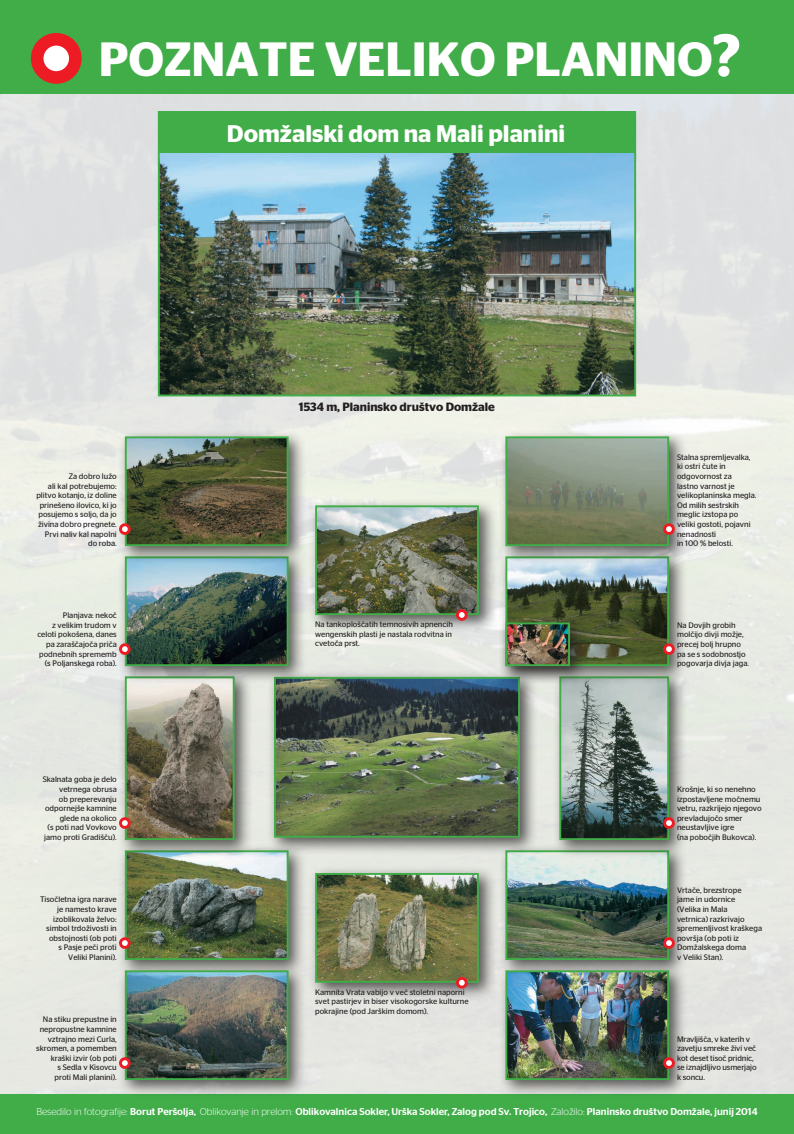
<style>
.page{position:relative;width:794px;height:1134px;background:#fff}
.page>*{position:absolute;margin:0;border:0;box-sizing:border-box;transform-origin:0 0}
.t1{font:600 48px "Stag Sans SLO";color:#fff}
.t2{font:600 24px "Stag Sans SLO";color:#fff}
.t3{font:600 12px "Stag Sans SLO";color:#231f20}
.t4{font:500 10px "Stag Sans SLO";color:#fff}
.t5{font:8px/9.6px "Stag Sans SLO";color:#231f20}
.s1{font-size:60px}
.s2{font-weight:300}
</style>
<div class="page">
<div style="left:0;top:0;width:794px;height:94px;background:#41ad49"></div>
<div style="left:0;top:1094px;width:794px;height:40px;background:#41ad49"></div>
<img style="left:161px;top:152px;width:472px;height:241px">
<div style="left:158px;top:111px;width:478px;height:285px;border:2px solid #41ad49"></div>
<div style="left:158px;top:112px;width:476px;height:40px;background:#41ad49"></div>
<div style="left:37px;top:39px;width:38px;height:38px;background:#fff;border-radius:50%"></div>
<div style="left:31px;top:33px;width:51px;height:51px;border:13px solid #ed1c24;border-radius:50%"></div>
<div style="left:118px;top:843px;width:189px;height:135px;background:#231f20;opacity:.75"></div>
<img style="left:128px;top:853px;width:157px;height:104px">
<div style="left:125px;top:850px;width:163px;height:110px;border:2px solid #41ad49"></div>
<div style="left:308px;top:866px;width:189px;height:135px;background:#231f20;opacity:.75"></div>
<img style="left:318px;top:876px;width:158px;height:104px">
<div style="left:315px;top:873px;width:164px;height:110px;border:2px solid #41ad49"></div>
<div style="left:498px;top:843px;width:189px;height:135px;background:#231f20;opacity:.75"></div>
<img style="left:508px;top:853px;width:158px;height:104px">
<div style="left:505px;top:850px;width:164px;height:110px;border:2px solid #41ad49"></div>
<div style="left:118px;top:963px;width:189px;height:135px;background:#231f20;opacity:.75"></div>
<img style="left:128px;top:973px;width:157px;height:104px">
<div style="left:125px;top:970px;width:163px;height:110px;border:2px solid #41ad49"></div>
<div style="left:498px;top:963px;width:189px;height:135px;background:#231f20;opacity:.75"></div>
<img style="left:508px;top:973px;width:158px;height:104px">
<div style="left:505px;top:970px;width:164px;height:110px;border:2px solid #41ad49"></div>
<div style="left:267px;top:670px;width:271px;height:186px;background:#231f20;opacity:.75"></div>
<img style="left:277px;top:680px;width:240px;height:155px">
<div style="left:274px;top:677px;width:246px;height:161px;border:2px solid #41ad49"></div>
<div style="left:118px;top:669px;width:135px;height:189px;background:#231f20;opacity:.75"></div>
<img style="left:128px;top:684px;width:104px;height:153px">
<div style="left:125px;top:676px;width:110px;height:164px;border:2px solid #41ad49"></div>
<div style="left:552px;top:669px;width:135px;height:189px;background:#231f20;opacity:.75"></div>
<img style="left:562px;top:684px;width:104px;height:153px">
<div style="left:559px;top:676px;width:110px;height:164px;border:2px solid #41ad49"></div>
<div style="left:498px;top:549px;width:189px;height:135px;background:#231f20;opacity:.75"></div>
<img style="left:508px;top:564px;width:158px;height:99px">
<div style="left:505px;top:556px;width:164px;height:110px;border:2px solid #41ad49"></div>
<div style="left:498px;top:615px;width:90px;height:69px;background:#231f20;opacity:.75"></div>
<img style="left:508px;top:625px;width:59px;height:38px">
<div style="left:505px;top:622px;width:65px;height:44px;border:2px solid #41ad49"></div>
<div style="left:308px;top:498px;width:189px;height:135px;background:#231f20;opacity:.75"></div>
<img style="left:318px;top:508px;width:158px;height:104px">
<div style="left:315px;top:505px;width:164px;height:110px;border:2px solid #41ad49"></div>
<div style="left:118px;top:549px;width:189px;height:135px;background:#231f20;opacity:.75"></div>
<img style="left:128px;top:564px;width:157px;height:99px">
<div style="left:125px;top:556px;width:163px;height:110px;border:2px solid #41ad49"></div>
<div style="left:118px;top:429px;width:189px;height:135px;background:#231f20;opacity:.75"></div>
<img style="left:128px;top:439px;width:157px;height:104px">
<div style="left:125px;top:436px;width:163px;height:110px;border:2px solid #41ad49"></div>
<div style="left:498px;top:429px;width:189px;height:135px;background:#231f20;opacity:.75"></div>
<img style="left:508px;top:439px;width:158px;height:104px">
<div style="left:505px;top:436px;width:164px;height:110px;border:2px solid #41ad49"></div>
<div style="left:120px;top:525px;width:9px;height:8px;background:#fff;border-radius:50%"></div>
<div style="left:119px;top:523px;width:12px;height:12px;border:3px solid #ed1c24;border-radius:50%"></div>
<div style="left:457px;top:978px;width:9px;height:9px;background:#fff;border-radius:50%"></div>
<div style="left:456px;top:977px;width:11px;height:11px;border:3px solid #ed1c24;border-radius:50%"></div>
<div style="left:457px;top:611px;width:9px;height:8px;background:#fff;border-radius:50%"></div>
<div style="left:456px;top:609px;width:11px;height:12px;border:3px solid #ed1c24;border-radius:50%"></div>
<div style="left:664px;top:525px;width:9px;height:8px;background:#fff;border-radius:50%"></div>
<div style="left:663px;top:523px;width:12px;height:12px;border:3px solid #ed1c24;border-radius:50%"></div>
<div style="left:120px;top:645px;width:9px;height:8px;background:#fff;border-radius:50%"></div>
<div style="left:119px;top:643px;width:12px;height:12px;border:3px solid #ed1c24;border-radius:50%"></div>
<div style="left:664px;top:645px;width:9px;height:8px;background:#fff;border-radius:50%"></div>
<div style="left:663px;top:643px;width:12px;height:12px;border:3px solid #ed1c24;border-radius:50%"></div>
<div style="left:120px;top:819px;width:9px;height:8px;background:#fff;border-radius:50%"></div>
<div style="left:119px;top:817px;width:12px;height:12px;border:3px solid #ed1c24;border-radius:50%"></div>
<div style="left:664px;top:819px;width:9px;height:8px;background:#fff;border-radius:50%"></div>
<div style="left:663px;top:817px;width:12px;height:12px;border:3px solid #ed1c24;border-radius:50%"></div>
<div style="left:120px;top:939px;width:9px;height:8px;background:#fff;border-radius:50%"></div>
<div style="left:119px;top:937px;width:12px;height:12px;border:3px solid #ed1c24;border-radius:50%"></div>
<div style="left:664px;top:939px;width:9px;height:8px;background:#fff;border-radius:50%"></div>
<div style="left:663px;top:937px;width:12px;height:12px;border:3px solid #ed1c24;border-radius:50%"></div>
<div style="left:120px;top:1059px;width:9px;height:8px;background:#fff;border-radius:50%"></div>
<div style="left:119px;top:1057px;width:12px;height:12px;border:3px solid #ed1c24;border-radius:50%"></div>
<div style="left:664px;top:1059px;width:9px;height:8px;background:#fff;border-radius:50%"></div>
<div style="left:663px;top:1057px;width:12px;height:12px;border:3px solid #ed1c24;border-radius:50%"></div>
<h1 class="t1" style="left:99px;top:32px;width:643px">POZNATE VELIKO PLANINO<span class="s1">?</span></h1>
<h2 class="t2" style="left:227px;top:119px;width:340px">Domžalski dom na Mali planini</h2>
<p class="t5" style="left:36px;top:471px;width:82px;text-align:right">Za dobro lužo<br>ali kal potrebujemo: plitvo kotanjo, iz doline prinešeno ilovico, ki jo posujemo s soljo, da jo živina dobro pregnete.<br>Prvi naliv kal napolni do roba.</p>
<p class="t5" style="left:37px;top:610px;width:81px;text-align:right">Planjava: nekoč<br>z velikim trudom v celoti pokošena, danes pa zaraščajoča priča podnebnih sprememb (s Poljanskega roba).</p>
<h3 class="t3" style="left:299px;top:400px;width:197px">1534 m, Planinsko društvo Domžale</h3>
<p class="t5" style="left:315px;top:619px;width:139px;text-align:justify">Na tankoploščatih temnosivih apnencih wengenskih plasti je nastala rodvitna in cvetoča prst.</p>
<p class="t5" style="left:677px;top:452px;width:81px">Stalna spremljevalka, ki ostri čute in odgovornost za<br>lastno varnost je velikoplaninska megla.<br>Od milih sestrskih meglic izstopa po veliki gostoti, pojavni nenadnosti<br>in 100 % belosti.</p>
<p class="t5" style="left:677px;top:620px;width:73px">Na Dovjih grobih molčijo divji možje, precej bolj hrupno pa se s sodobnostjo pogovarja divja jaga.</p>
<p class="t5" style="left:43px;top:775px;width:76px;text-align:right">Skalnata goba je delo vetrnega obrusa<br>ob preperevanju odpornejše kamnine glede na okolico<br>(s poti nad Vovkovo jamo proti Gradišču).</p>
<p class="t5" style="left:677px;top:784px;width:86px">Krošnje, ki so nenehno izpostavljene močnemu vetru, razkrijejo njegovo prevladujočo smer neustavljive igre<br>(na pobočjih Bukovca).</p>
<p class="t5" style="left:40px;top:895px;width:78px;text-align:right">Tisočletna igra narave je namesto krave izoblikovala želvo: simbol trdoživosti in obstojnosti (ob poti<br>s Pasje peči proti<br>Veliki Planini).</p>
<p class="t5" style="left:36px;top:1015px;width:82px;text-align:right">Na stiku prepustne in nepropustne kamnine vztrajno mezi Curla, skromen, a pomemben kraški izvir (ob poti<br>s Sedla v Kisovcu<br>proti Mali planini).</p>
<p class="t5" style="left:315px;top:987px;width:155px">Kamnita Vrata vabijo v več stoletni naporni svet pastirjev in biser visokogorske kulturne pokrajine (pod Jarškim domom).</p>
<p class="t5" style="left:677px;top:885px;width:87px">Vrtače, brezstrope<br>jame in udornice<br>(Velika in Mala<br>vetrnica) razkrivajo spremenljivost kraškega površja (ob poti iz<br>Domžalskega doma<br>v Veliki Stan).</p>
<p class="t5" style="left:677px;top:1034px;width:81px">Mravljišča, v katerih v zavetju smreke živi več kot deset tisoč pridnic, se iznajdljivo usmerjajo k soncu.</p>
<p class="t4" style="left:36px;top:1106px;width:722px"><span class="s2">Besedilo in fotografije:</span> Borut Peršolja, <span class="s2">Oblikovanje in prelom:</span> Oblikovalnica Sokler, Urška Sokler, Zalog pod Sv. Trojico, <span class="s2">Založilo:</span> Planinsko društvo Domžale, junij 2014</p>
</div>
